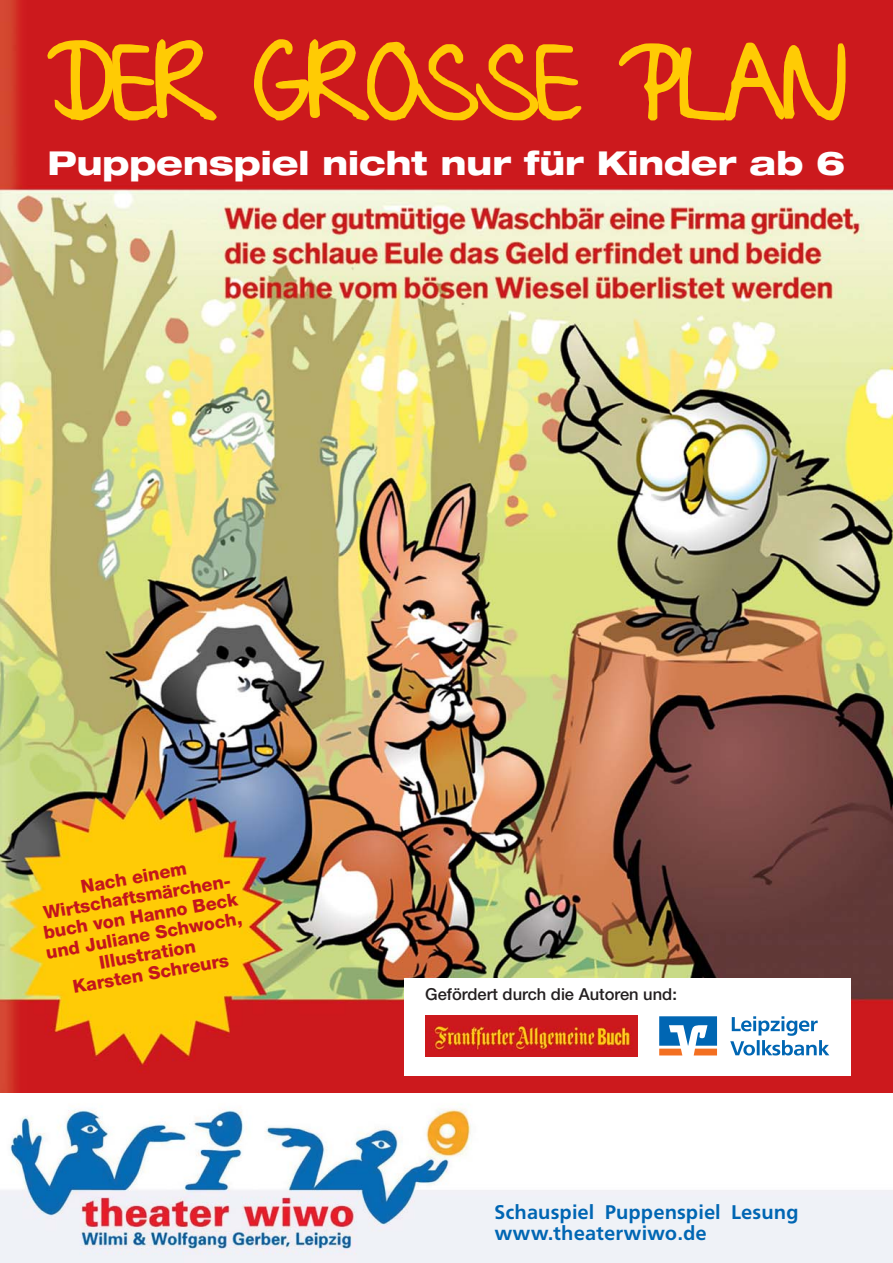
<style>
.page{position:relative;width:893px;height:1263px;background:#fff}
.page>*{position:absolute;margin:0;border:0;box-sizing:border-box;transform-origin:0 0}
.t1{font:132px "Sophie";letter-spacing:-.035em;color:#ffcb04}
.t2{font:800 expanded 33px "Helvetica Neue";color:#fff}
.t3{font:700 19.5px/21px "Frutiger VR";letter-spacing:.035em;color:#0066b3}
.t4{font:800 18px/19.5px "Helvetica Neue";color:#c4151c;text-align:center}
.t5{font:500 16.5px "Helvetica Neue";color:#231f20}
</style>
<div class="page">
<img style="left:0;top:0;width:892px;height:1263px">
<div style="left:404px;top:978px;width:446px;height:98px;background:#fff"></div>
<img style="left:425px;top:1016px;width:213px;height:41px">
<svg style="left:659px;top:1016px;width:58px;height:39px"></svg>
<svg style="left:730px;top:1016px;width:99px;height:39px"></svg>
<h1 class="t1" style="left:46px;top:-2px;width:802px">DER GROSSE PLAN</h1>
<h2 class="t2" style="left:47px;top:150px;width:799px">Puppenspiel nicht nur für Kinder ab 6</h2>
<p class="t4" style="left:34px;top:887px;width:200px;rotate:-10deg">Nach einem<br>Wirtschaftsmärchen&shy;buch von Hanno Beck und Juliane Schwoch,<br>Illustration<br>Karsten Schreurs</p>
<p class="t5" style="left:425px;top:988px;width:253px">Gefördert durch die Autoren und:</p>
<p class="t3" style="left:495px;top:1202px;width:305px">Schauspiel Puppenspiel Lesung www.theaterwiwo.de</p>
</div>
